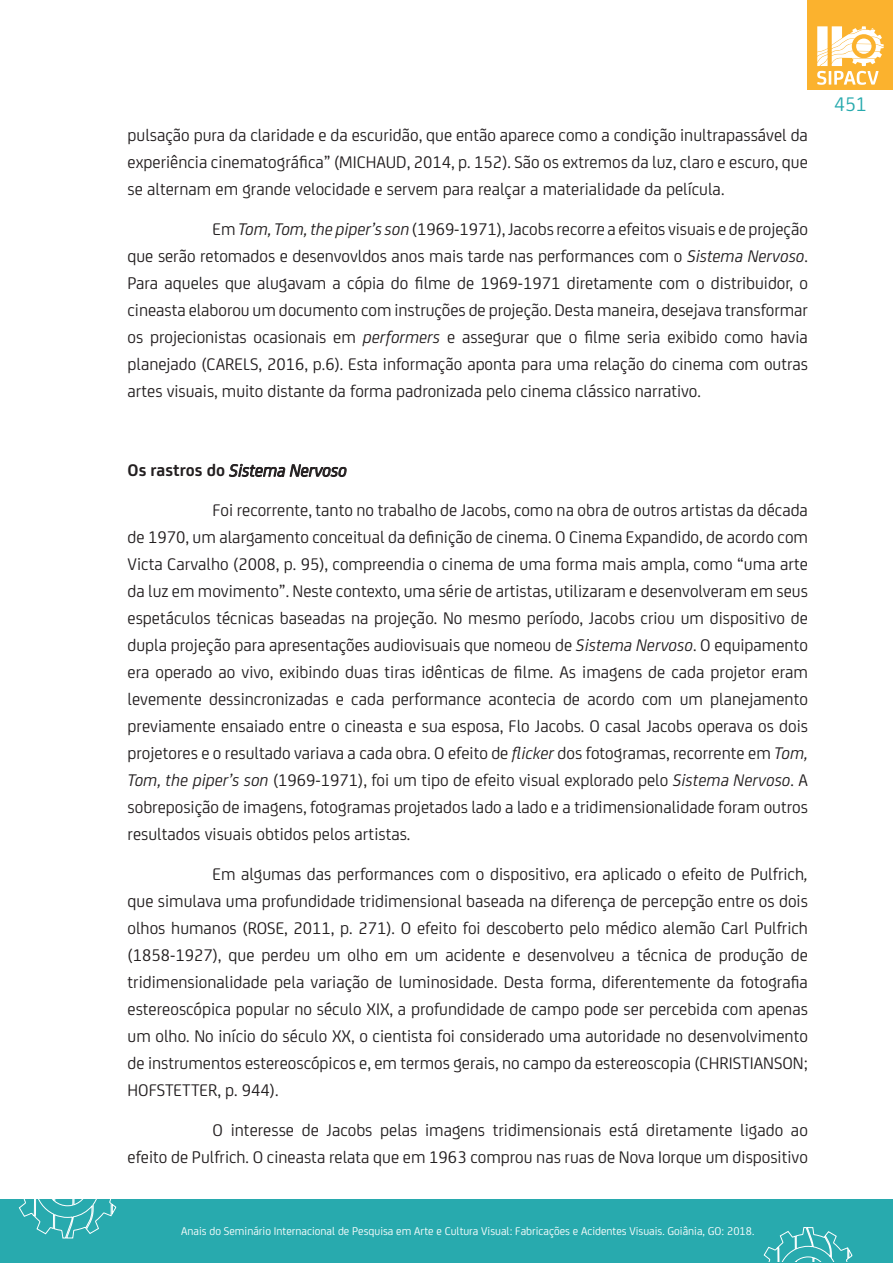
<style>
.page{position:relative;width:893px;height:1263px;background:#fff}
.page>*{position:absolute;margin:0;border:0;box-sizing:border-box;transform-origin:0 0}
.t1{font:21px "FS Joey";color:#28aaae}
.texto_corrido{font:18px/27px "FS Joey";color:#231f20;text-align:justify}
.texto_corrido-2{font:italic 18px "FS Joey";color:#231f20}
.t2{font:12px "FS Joey";color:#fff}
.s1{font-style:italic}
.s2{font-weight:700;font-style:normal}
</style>
<div class="page">
<div style="left:808px;top:0;width:85px;height:89px;background:#fbb22e"></div>
<svg style="left:817px;top:26px;width:67px;height:59px"></svg>
<div style="left:0;top:1199px;width:893px;height:64px;background:#28aaae"></div>
<svg style="left:18px;top:1199px;width:99px;height:40px"></svg>
<svg style="left:763px;top:1227px;width:90px;height:35px"></svg>
<svg style="left:229px;top:463px;width:118px;height:14px"></svg>
<p class="texto_corrido" style="left:128px;top:121px;width:682px">pulsação pura da claridade e da escuridão, que então aparece como a condição inultrapassável da experiência cinematográfica” (MICHAUD, 2014, p. 152). São os extremos da luz, claro e escuro, que se alternam em grande velocidade e servem para realçar a materialidade da película.</p>
<p class="texto_corrido" style="left:128px;top:214px;width:682px;text-indent:85px">Em <span class="s1">Tom, Tom, the piper’s son</span> (1969-1971), Jacobs recorre a efeitos visuais e de projeção que serão retomados e desenvovldos anos mais tarde nas performances com o <span class="s1">Sistema Nervoso</span>.<br>Para aqueles que alugavam a cópia do filme de 1969-1971 diretamente com o distribuidor, o cineasta elaborou um documento com instruções de projeção. Desta maneira, desejava transformar os projecionistas ocasionais em <span class="s1">performers</span> e assegurar que o filme seria exibido como havia planejado (CARELS, 2016, p.6). Esta informação aponta para uma relação do cinema com outras artes visuais, muito distante da forma padronizada pelo cinema clássico narrativo.</p>
<p class="texto_corrido-2" style="left:128px;top:458px;width:221px"><span class="s2">Os rastros do</span> Sistema Nervoso</p>
<p class="texto_corrido" style="left:128px;top:496px;width:682px;text-indent:85px">Foi recorrente, tanto no trabalho de Jacobs, como na obra de outros artistas da década de 1970, um alargamento conceitual da definição de cinema. O Cinema Expandido, de acordo com Victa Carvalho (2008, p. 95), compreendia o cinema de uma forma mais ampla, como “uma arte da luz em movimento”. Neste contexto, uma série de artistas, utilizaram e desenvolveram em seus espetáculos técnicas baseadas na projeção. No mesmo período, Jacobs criou um dispositivo de dupla projeção para apresentações audiovisuais que nomeou de <span class="s1">Sistema Nervoso</span>. O equipamento era operado ao vivo, exibindo duas tiras idênticas de filme. As imagens de cada projetor eram levemente dessincronizadas e cada performance acontecia de acordo com um planejamento previamente ensaiado entre o cineasta e sua esposa, Flo Jacobs. O casal Jacobs operava os dois projetores e o resultado variava a cada obra. O efeito de <span class="s1">flicker</span> dos fotogramas, recorrente em <span class="s1">Tom, Tom, the piper’s son</span> (1969-1971), foi um tipo de efeito visual explorado pelo <span class="s1">Sistema Nervoso</span>. A sobreposição de imagens, fotogramas projetados lado a lado e a tridimensionalidade foram outros resultados visuais obtidos pelos artistas.</p>
<p class="texto_corrido" style="left:128px;top:859px;width:682px;text-indent:85px">Em algumas das performances com o dispositivo, era aplicado o efeito de Pulfrich<span class="s1">, </span>que simulava uma profundidade tridimensional baseada na diferença de percepção entre os dois olhos humanos (ROSE, 2011, p. 271). O efeito foi descoberto pelo médico alemão Carl Pulfrich (1858-1927), que perdeu um olho em um acidente e desenvolveu a técnica de produção de tridimensionalidade pela variação de luminosidade. Desta forma, diferentemente da fotografia estereoscópica popular no século XIX, a profundidade de campo pode ser percebida com apenas um olho. No início do século XX, o cientista foi considerado uma autoridade no desenvolvimento de instrumentos estereoscópicos e, em termos gerais, no campo da estereoscopia (CHRISTIANSON; HOFSTETTER, p. 944).</p>
<p class="texto_corrido" style="left:128px;top:1115px;width:682px;text-align:right">O interesse de Jacobs pelas imagens tridimensionais está diretamente ligado ao<br>efeito de Pulfrich. O cineasta relata que em 1963 comprou nas ruas de Nova Iorque um dispositivo</p>
<p class="t2" style="left:181px;top:1223px;width:575px">Anais do Seminário Internacional de Pesquisa em Arte e Cultura Visual: Fabricações e Acidentes Visuais. Goiânia, GO: 2018.</p>
<p class="t1" style="left:834px;top:90px;width:34px">451</p>
</div>
